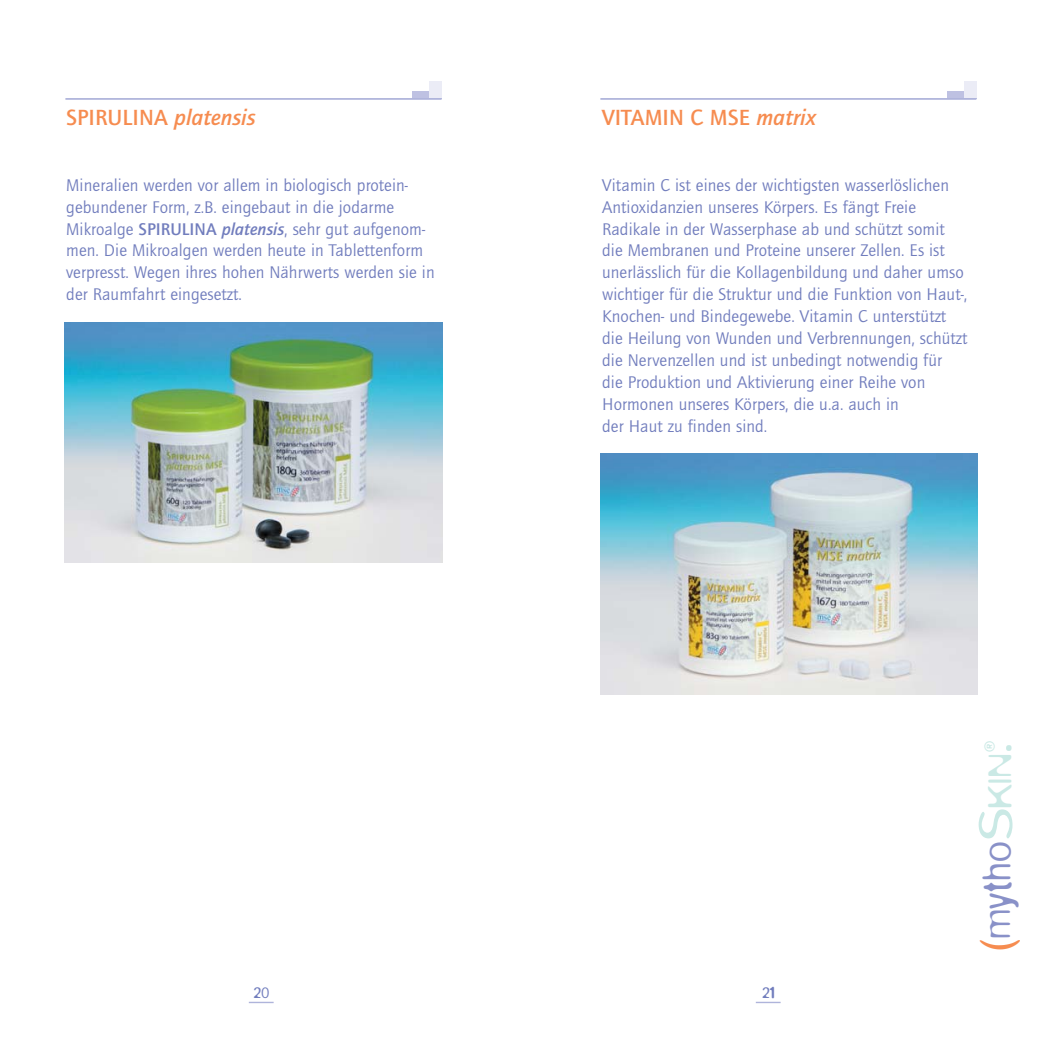
<style>
.page{position:relative;width:1042px;height:1042px;background:#fff}
.page>*{position:absolute;margin:0;border:0;box-sizing:border-box;transform-origin:0 0}
.t1{font:300 51.8px "Blur";color:#f68c50;scale:.85 1}
.t2{font:300 51.27px "Blur";color:#cae9e5;scale:1.11 1}
.t3{font:300 45.15px "Blur";letter-spacing:.015em;color:#8991c8;scale:.85 1}
.t4{font:700 22.75px "Quay Itc T";letter-spacing:.005em;color:#f68c50}
.t5{font:17.5px/21.9px "Quay Itc T";letter-spacing:.005em;color:#717dbd}
.t6{font:300 17.5px "Blur";color:#717dbd}
.t7{font:500 14.35px "Blur";color:#cae9e5}
.s1{font-style:italic}
.s2{font-weight:700}
.s3{font-weight:700;font-style:italic}
.s4{font-size:51.27px;color:#cae9e5}
.s5{font-size:38.5px;color:#cae9e5}
</style>
<div class="page">
<svg style="left:756px;top:1002px;width:24px;height:1px"></svg>
<svg style="left:249px;top:1002px;width:25px;height:1px"></svg>
<img style="left:600px;top:453px;width:377px;height:241px">
<img style="left:64px;top:322px;width:378px;height:241px">
<div style="left:412px;top:91px;width:29px;height:8px;background:#bec1e2"></div>
<hr style="left:65px;top:98px;width:376px;height:2px;background:#afb4db">
<div style="left:429px;top:82px;width:12px;height:16px;background:#ebecf6"></div>
<div style="left:946px;top:91px;width:30px;height:8px;background:#bec1e2"></div>
<hr style="left:600px;top:98px;width:376px;height:2px;background:#afb4db">
<div style="left:964px;top:82px;width:12px;height:16px;background:#ebecf6"></div>
<h3 class="t4" style="left:66px;top:109px;width:191px">SPIRULINA <span class="s1">platensis</span></h3>
<p class="t5" style="left:66px;top:175px;width:370px">Mineralien werden vor allem in biologisch protein - gebundener Form, z.B. eingebaut in die jodarme Mikroalge <span class="s2">SPIRULINA</span> <span class="s3">platensis</span>, sehr gut aufgenom&shy;men. Die Mikroalgen werden heute in Tablettenform verpresst. Wegen ihres hohen Nährwerts werden sie in der Raumfahrt eingesetzt.</p>
<h3 class="t4" style="left:602px;top:109px;width:215px">VITAMIN C MSE <span class="s1">matrix</span></h3>
<p class="t5" style="left:602px;top:175px;width:367px">Vitamin C ist eines der wichtigsten wasserlöslichen Antioxidanzien unseres Körpers. Es fängt Freie Radikale in der Wasserphase ab und schützt somit die Membranen und Proteine unserer Zellen. Es ist unerlässlich für die Kollagenbildung und daher umso wichtiger für die Struktur und die Funktion von Haut-, Knochen- und Bindegewebe. Vitamin C unterstützt die Heilung von Wunden und Verbrennungen, schützt die Nervenzellen und ist unbedingt notwendig für<br>die Produktion und Aktivierung einer Reihe von Hormonen unseres Körpers, die u.a. auch in<br>der Haut zu finden sind.</p>
<p class="t6" style="left:253px;top:987px;width:18px">20</p>
<p class="t6" style="left:762px;top:987px;width:14px">21</p>
<p class="t7" style="left:985px;top:751px;width:13px;rotate:-90deg">®</p>
<h2 class="t2" style="left:979px;top:753px;width:11px;rotate:-90deg">.</h2>
<h3 class="t3" style="left:982px;top:939px;width:221px;rotate:-90deg">mytho<span class="s4">S</span><span class="s5">KIN</span></h3>
<h1 class="t1" style="left:982px;top:951px;width:17px;rotate:-90deg">(</h1>
</div>
